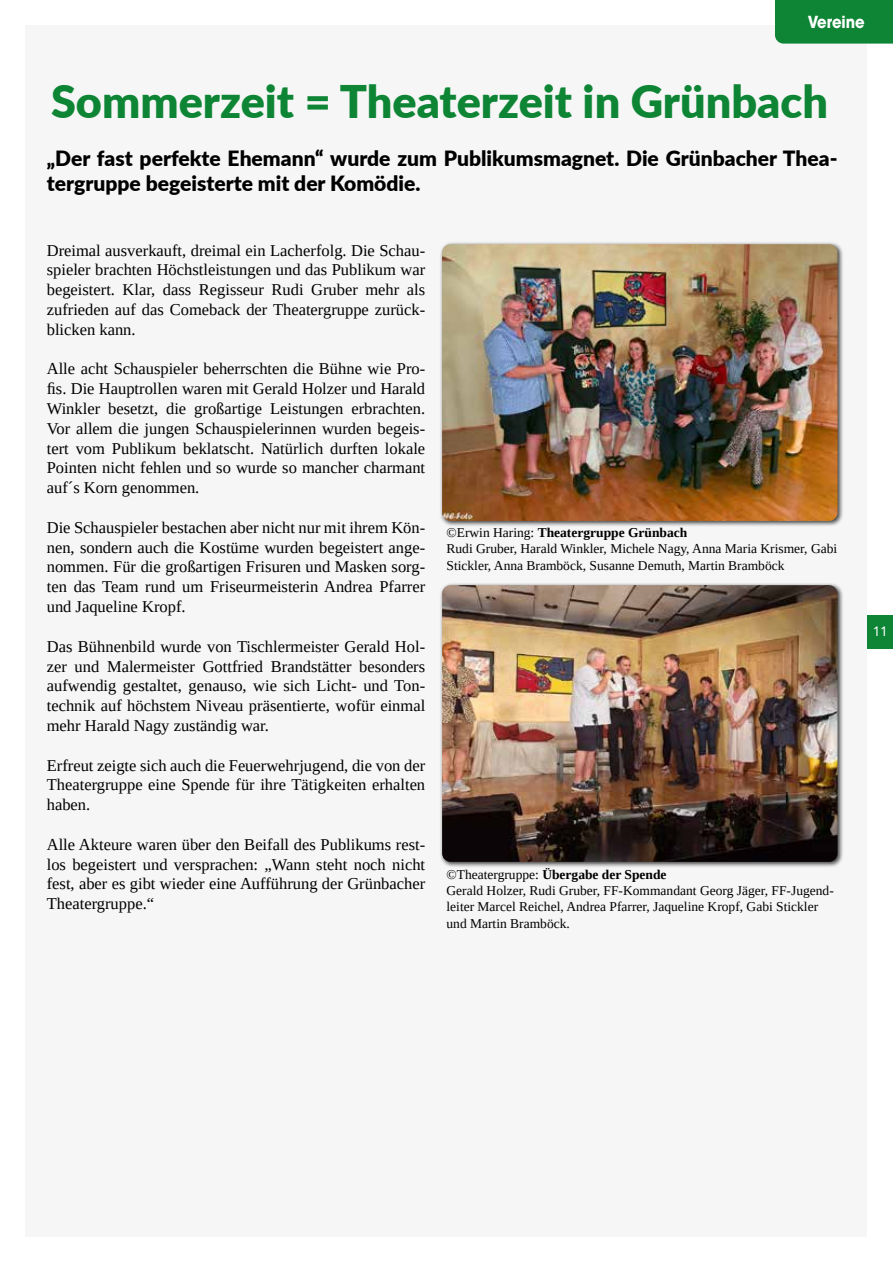
<style>
.page{position:relative;width:893px;height:1263px;background:#fff}
.page>*{position:absolute;margin:0;border:0;box-sizing:border-box;transform-origin:0 0}
.t1{font:900 45px "Lato";color:#0d8534}
.t2{font:900 21px/25.2px "Lato";color:#000}
.t3{font:16.5px/19.8px "Liberation Serif";color:#000;text-align:justify}
.t4{font:700 16.5px "ITC Avant Garde Pro";color:#fff;scale:.9 1}
.t5{font:13.5px/16.2px "Liberation Serif";color:#000}
.t6{font:13.5px "Avenir";color:#fff}
.s1{font-weight:700}
</style>
<div class="page">
<div style="left:26px;top:26px;width:841px;height:1211px;background:#f6f6f6"></div>
<div style="left:867px;top:615px;width:26px;height:33px;background:#0d8534"></div>
<div style="left:439px;top:241px;width:404px;height:286px;background:#000;opacity:.75"></div>
<img style="left:442px;top:244px;width:395px;height:277px">
<div style="left:439px;top:582px;width:404px;height:286px;background:#000;opacity:.75"></div>
<img style="left:442px;top:585px;width:395px;height:277px">
<div style="left:775px;top:0;width:118px;height:44px;background:#0d8534"></div>
<p class="t4" style="left:808px;top:11px;width:65px">Vereine</p>
<h1 class="t1" style="left:51px;top:68px;width:778px">Sommerzeit = Theaterzeit in Grünbach</h1>
<p class="t2" style="left:47px;top:145px;width:792px">„Der fast perfekte Ehemann“ wurde zum Publikumsmagnet. Die Grünbacher Thea&shy;tergruppe begeisterte mit der Komödie.</p>
<p class="t3" style="left:47px;top:240px;width:380px">Dreimal ausverkauft, dreimal ein Lacherfolg. Die Schau&shy;spieler brachten Höchstleistungen und das Publikum war begeistert. Klar, dass Regisseur Rudi Gruber mehr als zufrieden auf das Comeback der Theatergruppe zurück&shy;blicken kann.</p>
<p class="t3" style="left:47px;top:359px;width:380px">Alle acht Schauspieler beherrschten die Bühne wie Pro&shy;fis. Die Hauptrollen waren mit Gerald Holzer und Harald Winkler besetzt, die großartige Leistungen erbrachten.<br>Vor allem die jungen Schauspielerinnen wurden begeis&shy;tert vom Publikum beklatscht. Natürlich durften lokale Pointen nicht fehlen und so wurde so mancher charmant auf´s Korn genommen.</p>
<p class="t3" style="left:47px;top:517px;width:380px">Die Schauspieler bestachen aber nicht nur mit ihrem Kön&shy;nen, sondern auch die Kostüme wurden begeistert ange&shy;nommen. Für die großartigen Frisuren und Masken sorg&shy;ten das Team rund um Friseurmeisterin Andrea Pfarrer und Jaqueline Kropf.</p>
<p class="t3" style="left:47px;top:636px;width:380px">Das Bühnenbild wurde von Tischlermeister Gerald Hol&shy;zer und Malermeister Gottfried Brandstätter besonders aufwendig gestaltet, genauso, wie sich Licht- und Ton&shy;technik auf höchstem Niveau präsentierte, wofür einmal mehr Harald Nagy zuständig war.</p>
<p class="t3" style="left:47px;top:755px;width:380px">Erfreut zeigte sich auch die Feuerwehrjugend, die von der Theatergruppe eine Spende für ihre Tätigkeiten erhalten haben.</p>
<p class="t3" style="left:47px;top:834px;width:380px">Alle Akteure waren über den Beifall des Publikums rest&shy;los begeistert und versprachen: „Wann steht noch nicht fest, aber es gibt wieder eine Aufführung der Grünbacher Theatergruppe.“</p>
<p class="t5" style="left:446px;top:524px;width:392px">©Erwin Haring: <span class="s1">Theatergruppe Grünbach<br></span>Rudi Gruber, Harald Winkler, Michele Nagy, Anna Maria Krismer, Gabi<br>Stickler, Anna Bramböck, Susanne Demuth, Martin Bramböck</p>
<p class="t5" style="left:446px;top:866px;width:389px">©Theatergruppe: <span class="s1">Übergabe der Spende<br></span>Gerald Holzer, Rudi Gruber, FF-Kommandant Georg Jäger, FF-Jugend&shy;leiter Marcel Reichel, Andrea Pfarrer, Jaqueline Kropf, Gabi Stickler und Martin Bramböck.</p>
<p class="t6" style="left:873px;top:620px;width:17px">11</p>
</div>
